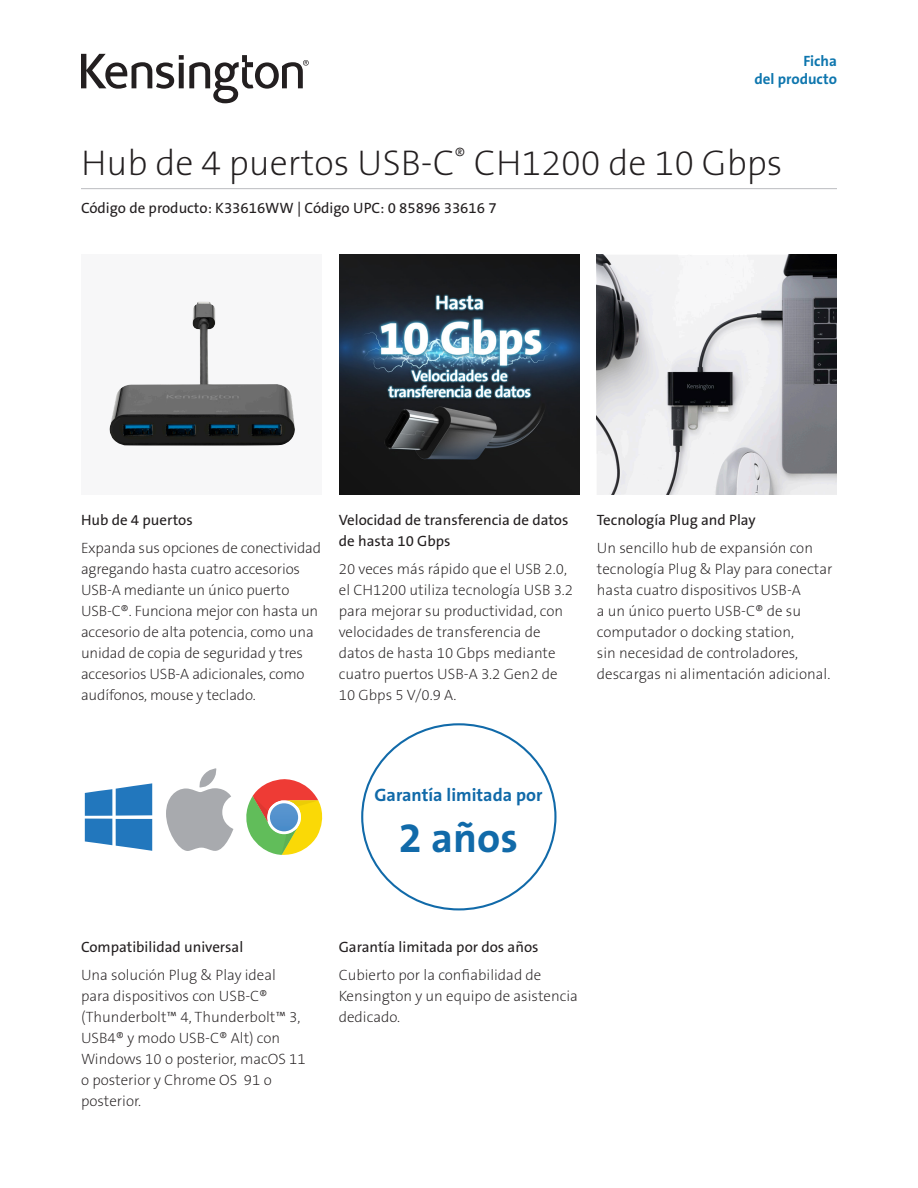
<style>
.page{position:relative;width:918px;height:1188px;background:#fff}
.page>*{position:absolute;margin:0;border:0;box-sizing:border-box;transform-origin:0 0}
.t1{font:42px "The Sans KENSINGTON7 Bd";color:#116aa9}
.Product_Name{font:36px "The Sans KENSINGTON2 XL";color:#231f20}
.t2{font:18px "The Sans KENSINGTON7 Bd";color:#116aa9}
.Body{font:15px/21px "The Sans KENSINGTON2 XL";color:#231f20}
.Part_No__UPC{font:15px/21px "The Sans KENSINGTON5 Rg";color:#231f20}
.Filetype_Header_Blue{font:15px "The Sans KENSINGTON7 Bd";color:#0e76ae}
</style>
<div class="page">
<div style="left:81px;top:254px;width:240px;height:241px;background:#f7f7f8"></div>
<img style="left:109px;top:302px;width:186px;height:144px">
<img style="left:339px;top:255px;width:240px;height:239px">
<img style="left:597px;top:255px;width:239px;height:239px">
<hr style="left:81px;top:188px;width:756px;height:1px;background:#bcbdc0">
<svg style="left:81px;top:54px;width:228px;height:49px"></svg>
<svg style="left:166px;top:768px;width:67px;height:83px"></svg>
<svg style="left:85px;top:783px;width:67px;height:68px"></svg>
<svg style="left:246px;top:779px;width:77px;height:76px"></svg>
<p class="Filetype_Header_Blue" style="left:803px;top:53px;width:35px">Ficha</p>
<p class="Filetype_Header_Blue" style="left:755px;top:71px;width:84px">del producto</p>
<h1 class="Product_Name" style="left:81px;top:143px;width:703px">Hub de 4 puertos USB-C<sup>®</sup> CH1200 de 10 Gbps</h1>
<h2 class="Part_No__UPC" style="left:81px;top:198px;width:417px">Código de producto: K33616WW | Código UPC: 0 85896 33616 7</h2>
<h3 class="Part_No__UPC" style="left:81px;top:510px;width:113px">Hub de 4 puertos</h3>
<p class="Body" style="left:81px;top:538px;width:242px">Expanda sus opciones de conectividad agregando hasta cuatro accesorios USB-A mediante un único puerto USB-C®. Funciona mejor con hasta un accesorio de alta potencia, como una unidad de copia de seguridad y tres accesorios USB-A adicionales, como audífonos, mouse y teclado.</p>
<h3 class="Part_No__UPC" style="left:339px;top:510px;width:231px">Velocidad de transferencia de datos de hasta 10 Gbps</h3>
<p class="Body" style="left:339px;top:559px;width:236px">20 veces más rápido que el USB 2.0, el CH1200 utiliza tecnología USB 3.2 para mejorar su productividad, con velocidades de transferencia de datos de hasta 10 Gbps mediante cuatro puertos USB-A 3.2 Gen2 de<br>10 Gbps 5 V/0.9 A.</p>
<h3 class="Part_No__UPC" style="left:597px;top:510px;width:160px">Tecnología Plug and Play</h3>
<p class="Body" style="left:597px;top:538px;width:237px">Un sencillo hub de expansión con tecnología Plug &amp; Play para conectar hasta cuatro dispositivos USB-A<br>a un único puerto USB-C® de su computador o docking station,<br>sin necesidad de controladores, descargas ni alimentación adicional.</p>
<p class="t2" style="left:374px;top:785px;width:170px">Garantía limitada por</p>
<h1 class="t1" style="left:399px;top:815px;width:120px">2 años</h1>
<h3 class="Part_No__UPC" style="left:81px;top:937px;width:164px">Compatibilidad universal</h3>
<p class="Body" style="left:81px;top:965px;width:226px">Una solución Plug &amp; Play ideal para dispositivos con USB-C® (Thunderbolt™ 4, Thunderbolt™ 3,<br>USB4® y modo USB-C® Alt) con<br>Windows 10 o posterior, macOS 11 o posterior y Chrome OS 91 o posterior.</p>
<h3 class="Part_No__UPC" style="left:339px;top:937px;width:201px">Garantía limitada por dos años</h3>
<p class="Body" style="left:339px;top:965px;width:241px">Cubierto por la confiabilidad de<br>Kensington y un equipo de asistencia dedicado.</p>
</div>
